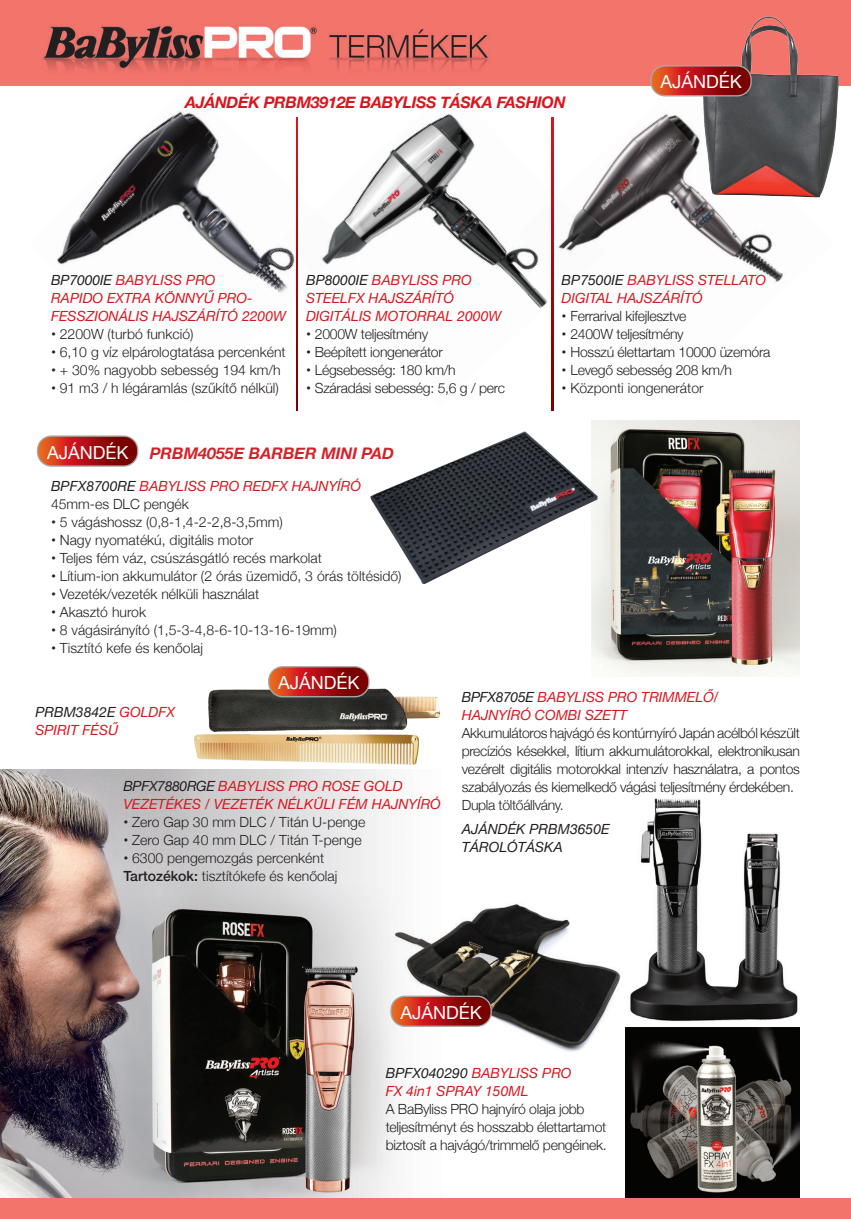
<style>
.page{position:relative;width:851px;height:1219px;background:#fff}
.page>*{position:absolute;margin:0;border:0;box-sizing:border-box;transform-origin:0 0}
.t1{font:18px "Helvetica Neue";color:#fff}
.t2{font:italic 700 16px "Helvetica Neue";letter-spacing:-.02em;color:#d7171f}
.t3{font:italic 700 16px "Helvetica Neue";color:#d1232a}
.t4{font:300 14px/18px "Helvetica Neue";color:#231f20}
.t5{font:300 14px/18px "Helvetica Neue";letter-spacing:-.02em;color:#231f20}
.t6{font:italic 14px/18px "Helvetica Neue";color:#d7171f}
.t7{font:italic 14px/18px "Helvetica Neue";color:#231f20}
.s1{color:#231f20}
.s2{font-weight:400}
.s3{font-weight:300;font-style:normal;color:#231f20}
.s4{font-weight:500}
</style>
<div class="page">
<img style="left:591px;top:421px;width:208px;height:255px">
<img style="left:641px;top:798px;width:157px;height:224px">
<img style="left:625px;top:1027px;width:174px;height:171px">
<img style="left:0;top:770px;width:397px;height:428px">
<img style="left:606px;top:85px;width:178px;height:197px">
<img style="left:29px;top:85px;width:254px;height:208px">
<img style="left:283px;top:85px;width:323px;height:322px">
<svg style="left:296px;top:118px;width:1px;height:293px"></svg>
<svg style="left:551px;top:118px;width:2px;height:293px"></svg>
<img style="left:0;top:0;width:850px;height:85px">
<div style="left:0;top:1198px;width:850px;height:21px;background:#f2746b"></div>
<img style="left:371px;top:890px;width:275px;height:168px">
<svg style="left:391px;top:996px;width:100px;height:30px;background:#b0241c"></svg>
<div style="left:390px;top:996px;width:101px;height:31px;border:1px solid #a8a9ad;border-radius:14px"></div>
<svg style="left:38px;top:437px;width:100px;height:28px;background:#b1231b"></svg>
<div style="left:37px;top:435px;width:101px;height:32px;border:1px solid #a8a9ad;border-radius:14px"></div>
<img style="left:687px;top:7px;width:163px;height:203px">
<img style="left:370px;top:423px;width:236px;height:169px">
<img style="left:208px;top:683px;width:232px;height:36px">
<img style="left:184px;top:715px;width:244px;height:63px">
<svg style="left:651px;top:66px;width:100px;height:30px;background:#af2119"></svg>
<div style="left:650px;top:65px;width:101px;height:31px;border:1px solid #a8a9ad;border-radius:14px"></div>
<svg style="left:269px;top:667px;width:100px;height:30px;background:#ae211a"></svg>
<div style="left:268px;top:666px;width:101px;height:31px;border:1px solid #a8a9ad;border-radius:14px"></div>
<p class="t2" style="left:185px;top:90px;width:382px">AJÁNDÉK PRBM3912E BABYLISS TÁSKA FASHION</p>
<p class="t1" style="left:660px;top:69px;width:83px">AJÁNDÉK</p>
<p class="t6" style="left:51px;top:272px;width:236px"><span class="s1">BP7000IE</span> BABYLISS PRO<br>RAPIDO EXTRA KÖNNYŰ PRO-<br>FESSZIONÁLIS HAJSZÁRÍTÓ 2200W</p>
<p class="t4" style="left:51px;top:324px;width:144px"><span class="s2">•</span> 2200W (turbó funkció)</p>
<p class="t4" style="left:51px;top:342px;width:236px"><span class="s2">•</span> 6,10 g víz elpárologtatása percenként</p>
<p class="t4" style="left:51px;top:360px;width:231px"><span class="s2">•</span> + 30% nagyobb sebesség 194 km/h</p>
<p class="t4" style="left:51px;top:378px;width:229px"><span class="s2">•</span> 91 m3 / h légáramlás (szűkítő nélkül)</p>
<p class="t6" style="left:306px;top:272px;width:197px"><span class="s1">BP8000IE</span> BABYLISS PRO<br>STEELFX HAJSZÁRÍTÓ<br>DIGITÁLIS MOTORRAL 2000W</p>
<p class="t5" style="left:306px;top:324px;width:124px"><span class="s2">•</span> 2000W teljesítmény</p>
<p class="t5" style="left:306px;top:342px;width:138px"><span class="s2">•</span> Beépített iongenerátor</p>
<p class="t5" style="left:306px;top:360px;width:151px"><span class="s2">•</span> Légsebesség: 180 km/h</p>
<p class="t5" style="left:306px;top:378px;width:200px"><span class="s2">•</span> Száradási sebesség: 5,6 g / perc</p>
<p class="t1" style="left:47px;top:439px;width:83px">AJÁNDÉK</p>
<p class="t6" style="left:51px;top:478px;width:311px"><span class="s1">BPFX8700RE</span> BABYLISS PRO REDFX HAJNYÍRÓ<br><span class="s3">45mm-es DLC pengék</span></p>
<p class="t4" style="left:51px;top:512px;width:233px"><span class="s2">•</span> 5 vágáshossz (0,8-1,4-2-2,8-3,5mm)</p>
<p class="t4" style="left:51px;top:530px;width:204px"><span class="s2">•</span> Nagy nyomatékú, digitális motor</p>
<p class="t4" style="left:51px;top:548px;width:272px"><span class="s2">•</span> Teljes fém váz, csúszásgátló recés markolat</p>
<p class="t4" style="left:51px;top:566px;width:352px"><span class="s2">•</span> Lítium-ion akkumulátor (2 órás üzemidő, 3 órás töltésidő)</p>
<p class="t4" style="left:51px;top:584px;width:209px"><span class="s2">•</span> Vezeték/vezeték nélküli használat</p>
<p class="t4" style="left:51px;top:602px;width:96px"><span class="s2">•</span> Akasztó hurok</p>
<p class="t4" style="left:51px;top:620px;width:287px"><span class="s2">•</span> 8 vágásirányító (1,5-3-4,8-6-10-13-16-19mm)</p>
<p class="t4" style="left:51px;top:638px;width:154px"><span class="s2">•</span> Tisztító kefe és kenőolaj</p>
<p class="t3" style="left:150px;top:440px;width:245px">PRBM4055E BARBER MINI PAD</p>
<p class="t6" style="left:561px;top:272px;width:206px"><span class="s1">BP7500IE</span> BABYLISS STELLATO<br>DIGITAL HAJSZÁRÍTÓ</p>
<p class="t5" style="left:561px;top:306px;width:126px"><span class="s2">•</span> Ferrarival kifejlesztve</p>
<p class="t5" style="left:561px;top:324px;width:124px"><span class="s2">•</span> 2400W teljesítmény</p>
<p class="t5" style="left:561px;top:342px;width:210px"><span class="s2">•</span> Hosszú élettartam 10000 üzemóra</p>
<p class="t5" style="left:561px;top:360px;width:172px"><span class="s2">•</span> Levegő sebesség 208 km/h</p>
<p class="t4" style="left:561px;top:378px;width:143px"><span class="s2">•</span> Központi iongenerátor</p>
<p class="t6" style="left:35px;top:704px;width:141px"><span class="s1">PRBM3842E</span> GOLDFX<br>SPIRIT FÉSŰ</p>
<p class="t1" style="left:278px;top:670px;width:83px">AJÁNDÉK</p>
<p class="t6" style="left:123px;top:777px;width:319px"><span class="s1">BPFX7880RGE</span> BABYLISS PRO ROSE GOLD<br>VEZETÉKES / VEZETÉK NÉLKÜLI FÉM HAJNYÍRÓ</p>
<p class="t4" style="left:123px;top:812px;width:243px"><span class="s2">•</span> Zero Gap 30 mm DLC / Titán U-penge</p>
<p class="t4" style="left:123px;top:830px;width:240px"><span class="s2">•</span> Zero Gap 40 mm DLC / Titán T-penge</p>
<p class="t4" style="left:123px;top:848px;width:215px"><span class="s2">•</span> 6300 pengemozgás percenként<br><span class="s4">Tartozékok:</span> tisztítókefe és kenőolaj</p>
<p class="t6" style="left:461px;top:689px;width:258px"><span class="s1">BPFX8705E</span> BABYLISS PRO TRIMMELŐ/<br>HAJNYÍRÓ COMBI SZETT</p>
<p class="t5" style="left:461px;top:723px;width:339px">Akkumulátoros hajvágó és kontúrnyíró Japán acélból készült precíziós késekkel, lítium akkumulátorokkal, elektronikusan vezérelt digitális motorokkal intenzív használatra, a pontos szabályozás és kiemelkedő vágási teljesítmény érdekében.<br>Dupla töltőállvány.</p>
<p class="t7" style="left:461px;top:821px;width:149px">AJÁNDÉK PRBM3650E<br>TÁROLÓTÁSKA</p>
<p class="t1" style="left:400px;top:999px;width:83px">AJÁNDÉK</p>
<p class="t6" style="left:386px;top:1065px;width:187px"><span class="s1">BPFX040290</span> BABYLISS PRO<br>FX 4in1 SPRAY 150ML</p>
<p class="t5" style="left:386px;top:1099px;width:222px">A BaByliss PRO hajnyíró olaja jobb teljesítményt és hosszabb élettartamot biztosít a hajvágó/trimmelő pengéinek.</p>
</div>
